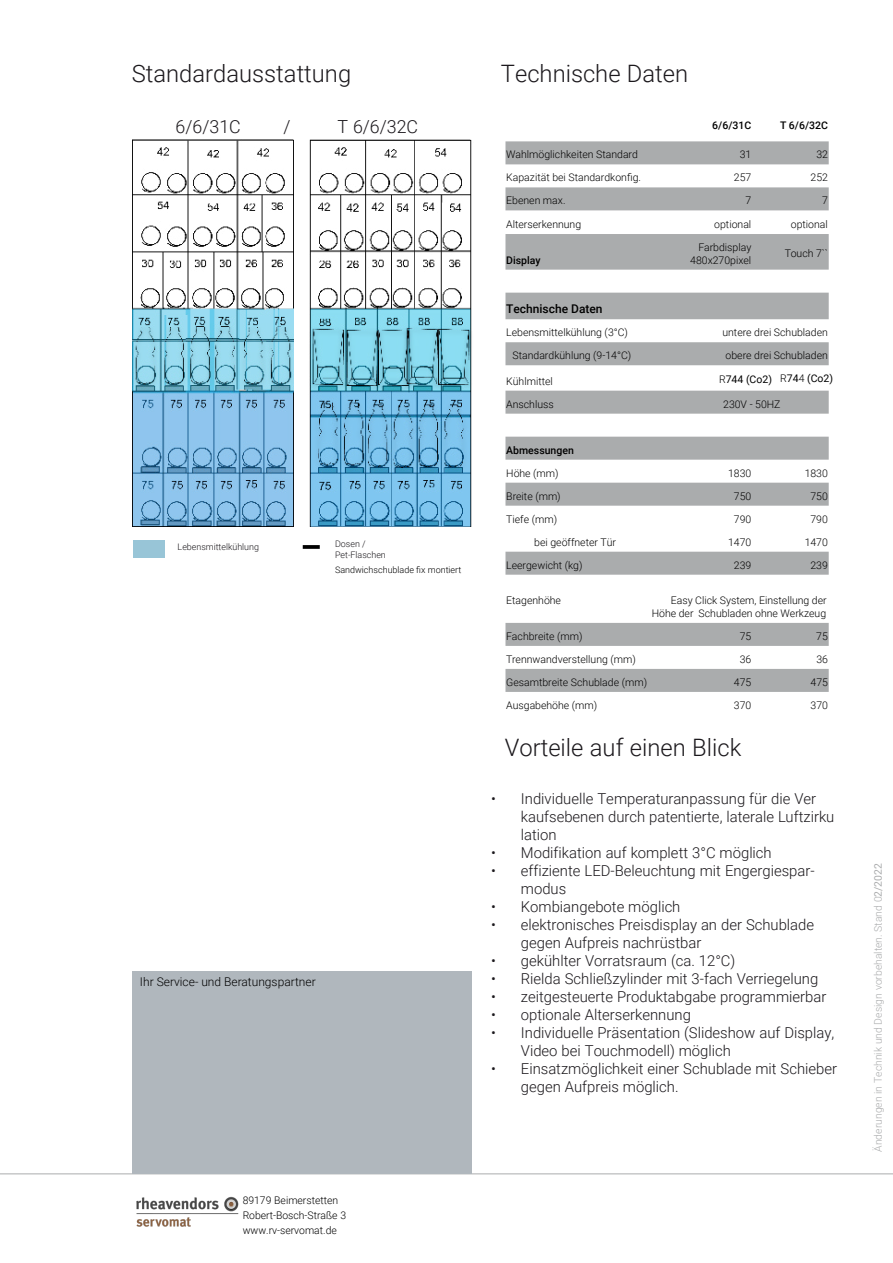
<style>
.page{position:relative;width:893px;height:1263px;background:#fff}
.page>*{position:absolute;margin:0;border:0;box-sizing:border-box;transform-origin:0 0}
.t1{font:300 24px "Roboto";color:#1b181c}
.t2{font:300 18px "Roboto";color:#1b181c}
.t3{font:300 15px/18px "Roboto";color:#1b181c}
.t4{font:300 12px "Roboto";color:#000}
.t5{font:500 12px "Roboto";color:#000}
.t6{font:300 10.5px/15px "Roboto";color:#000;text-align:right}
.t7{font:300 10.5px "Roboto";color:#aaacad}
.t8{font:500 10.5px "Roboto";color:#000}
.t9{font:10.5px "Roboto";color:#000}
.t10{font:300 9px/10.8px "Roboto";color:#1b181c}
.t11{font:300 9px "Roboto";color:#000}
.s1{font-weight:300}
.s2{font-weight:400}
</style>
<div class="page">
<hr style="left:0;top:1173px;width:893px;height:1px;background:#aaacad">
<div style="left:132px;top:971px;width:339px;height:203px;background:#b0b7bd"></div>
<svg style="left:505px;top:141px;width:324px;height:551px"></svg>
<svg style="left:303px;top:545px;width:17px;height:4px"></svg>
<div style="left:134px;top:540px;width:31px;height:18px;background:#98c5d7"></div>
<img style="left:132px;top:140px;width:161px;height:386px">
<img style="left:309px;top:140px;width:163px;height:386px">
<img style="left:136px;top:1196px;width:103px;height:31px">
<h1 class="t1" style="left:132px;top:56px;width:221px">Standardausstattung</h1>
<h2 class="t2" style="left:176px;top:114px;width:67px">6/6/31C</h2>
<h2 class="t2" style="left:284px;top:114px;width:9px">/</h2>
<h2 class="t2" style="left:338px;top:114px;width:82px">T 6/6/32C</h2>
<p class="t10" style="left:178px;top:540px;width:83px">Lebensmittelkühlung</p>
<p class="t10" style="left:335px;top:538px;width:52px">Dosen /<br>Pet-Flaschen</p>
<p class="t11" style="left:335px;top:564px;width:128px">Sandwichschublade fix montiert</p>
<p class="t4" style="left:140px;top:973px;width:177px">Ihr Service- und Beratungspartner</p>
<h1 class="t1" style="left:501px;top:56px;width:189px">Technische Daten</h1>
<p class="t8" style="left:712px;top:118px;width:41px">6/6/31C</p>
<p class="t8" style="left:780px;top:118px;width:49px">T 6/6/32C</p>
<p class="t6" style="left:506px;top:147px;width:133px">Wahlmöglichkeiten Standard</p>
<p class="t6" style="left:740px;top:147px;width:13px">31</p>
<p class="t6" style="left:816px;top:147px;width:13px">32</p>
<p class="t6" style="left:506px;top:170px;width:136px">Kapazität bei Standardkonfig.</p>
<p class="t6" style="left:734px;top:170px;width:19px">257</p>
<p class="t6" style="left:810px;top:170px;width:19px">252</p>
<p class="t6" style="left:506px;top:193px;width:61px">Ebenen max.</p>
<p class="t6" style="left:745px;top:193px;width:7px">7</p>
<p class="t6" style="left:822px;top:193px;width:7px">7</p>
<p class="t6" style="left:506px;top:216px;width:76px">Alterserkennung</p>
<p class="t6" style="left:714px;top:216px;width:39px">optional</p>
<p class="t6" style="left:791px;top:216px;width:39px">optional</p>
<p class="t8" style="left:506px;top:253px;width:36px">Display</p>
<p class="t6" style="left:690px;top:241px;width:63px;line-height:12.6px">Farbdisplay<br>480x270pixel</p>
<p class="t6" style="left:785px;top:246px;width:44px">Touch 7``</p>
<p class="t5" style="left:506px;top:301px;width:98px">Technische Daten</p>
<p class="t6" style="left:506px;top:325px;width:123px">Lebensmittelkühlung (3°C)</p>
<p class="t6" style="left:722px;top:325px;width:107px">untere drei Schubladen</p>
<p class="t6" style="left:512px;top:348px;width:120px">Standardkühlung (9-14°C)</p>
<p class="t6" style="left:726px;top:348px;width:104px">obere drei Schubladen</p>
<p class="t6" style="left:506px;top:373px;width:48px">Kühlmittel</p>
<p class="t9" style="left:719px;top:372px;width:116px"><span class="s1">R</span>744 (Co2) <sup>R</sup>74<sup>4</sup> (Co2)</p>
<p class="t6" style="left:506px;top:396px;width:49px">Anschluss</p>
<p class="t6" style="left:723px;top:396px;width:59px">230V - 50HZ</p>
<p class="t8" style="left:506px;top:443px;width:69px">Abmessungen</p>
<p class="t6" style="left:506px;top:465px;width:54px">Höhe (mm)</p>
<p class="t6" style="left:728px;top:465px;width:25px">1830</p>
<p class="t6" style="left:805px;top:465px;width:25px">1830</p>
<p class="t6" style="left:506px;top:488px;width:56px">Breite (mm)</p>
<p class="t6" style="left:734px;top:488px;width:19px">750</p>
<p class="t6" style="left:810px;top:488px;width:19px">750</p>
<p class="t6" style="left:506px;top:511px;width:52px">Tiefe (mm)</p>
<p class="t6" style="left:734px;top:511px;width:19px">790</p>
<p class="t6" style="left:810px;top:511px;width:19px">790</p>
<p class="t6" style="left:534px;top:534px;width:83px">bei geöffneter Tür</p>
<p class="t6" style="left:728px;top:534px;width:25px">1470</p>
<p class="t6" style="left:805px;top:534px;width:25px">1470</p>
<p class="t6" style="left:506px;top:557px;width:78px">Leergewicht (kg)</p>
<p class="t6" style="left:734px;top:557px;width:19px">239</p>
<p class="t6" style="left:810px;top:557px;width:19px">239</p>
<p class="t6" style="left:506px;top:593px;width:56px">Etagenhöhe</p>
<p class="t6" style="left:652px;top:594px;width:177px;line-height:12.6px">Easy Click System, Einstellung der<br>Höhe der Schubladen ohne Werkzeug</p>
<p class="t6" style="left:506px;top:628px;width:78px">Fachbreite (mm)</p>
<p class="t6" style="left:740px;top:628px;width:13px">75</p>
<p class="t6" style="left:816px;top:628px;width:13px">75</p>
<p class="t6" style="left:506px;top:651px;width:131px">Trennwandverstellung (mm)</p>
<p class="t6" style="left:740px;top:651px;width:13px">36</p>
<p class="t6" style="left:816px;top:651px;width:13px">36</p>
<p class="t6" style="left:506px;top:674px;width:142px">Gesamtbreite Schublade (mm)</p>
<p class="t6" style="left:734px;top:674px;width:19px">475</p>
<p class="t6" style="left:810px;top:674px;width:19px">475</p>
<p class="t6" style="left:506px;top:697px;width:93px">Ausgabehöhe (mm)</p>
<p class="t6" style="left:734px;top:697px;width:19px">370</p>
<p class="t6" style="left:810px;top:697px;width:19px">370</p>
<h1 class="t1" style="left:505px;top:731px;width:238px">Vorteile auf einen Blick</h1>
<h3 class="t3" style="left:521px;top:789px;width:315px;text-indent:-30px">• Individuelle Temperaturanpassung für die Ver kaufsebenen durch patentierte, laterale Luftzirku lation</h3>
<h3 class="t3" style="left:491px;top:843px;width:282px">• Modifikation auf komplett 3°C möglich</h3>
<h3 class="t3" style="left:521px;top:861px;width:295px;text-indent:-30px">• effiziente LED-Beleuchtung mit Engergiespar&shy;modus</h3>
<h3 class="t3" style="left:491px;top:897px;width:191px">• Kombiangebote möglich</h3>
<h3 class="t3" style="left:521px;top:915px;width:295px;text-indent:-30px">• elektronisches Preisdisplay an der Schublade gegen Aufpreis nachrüstbar</h3>
<h3 class="t3" style="left:491px;top:951px;width:246px">• gekühlter Vorratsraum (ca. 12°C)</h3>
<h3 class="t3" style="left:491px;top:969px;width:329px">• Rielda Schließzylinder mit 3-fach Verriegelung</h3>
<h3 class="t3" style="left:491px;top:987px;width:337px">• zeitgesteuerte Produktabgabe programmierbar</h3>
<h3 class="t3" style="left:491px;top:1005px;width:201px">• optionale Alterserkennung</h3>
<h3 class="t3" style="left:521px;top:1023px;width:315px;text-indent:-30px">• Individuelle Präsentation (Slideshow auf Display,<br>Video bei Touchmodell) möglich</h3>
<h3 class="t3" style="left:521px;top:1059px;width:318px;text-indent:-30px">• Einsatzmöglichkeit einer Schublade mit Schieber gegen Aufpreis möglich.</h3>
<p class="t6" style="left:243px;top:1193px;width:105px;text-align:left">89179 Beimerstetten<br>Robert-Bosch-Straße 3 www.rv-servomat.de</p>
<p class="t7" style="left:871px;top:1152px;width:290px;rotate:-90deg">Änderungen in Technik und Design vorbehalten. Stand 0<span class="s2">2/2022</span></p>
</div>
